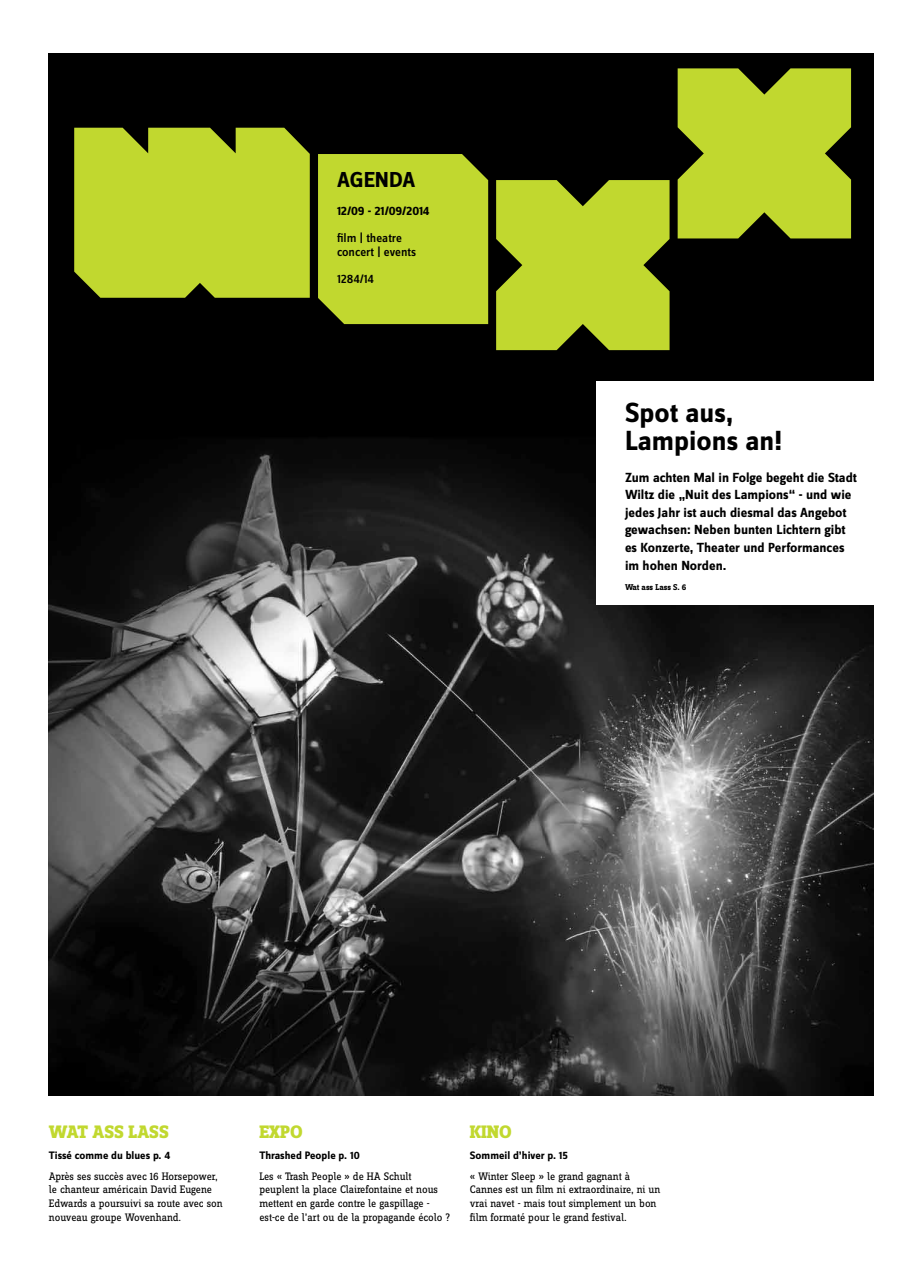
<style>
.page{position:relative;width:922px;height:1276px;background:#fff}
.page>*{position:absolute;margin:0;border:0;box-sizing:border-box;transform-origin:0 0}
.t1{font:700 28.75px/28.8px "Zine Sans Dis";color:#000}
.t2{font:700 22.5px "Zine Sans Dis";color:#000}
.t3{font:800 18.75px "Zine Slab Dis";color:#c1d82f}
.t4{font:700 13.75px/17.5px "Zine Sans Dis";color:#000}
.t5{font:500 12.75px/13.8px "Zine Sans Dis";color:#000}
.t6{font:700 12.75px "Zine Sans Dis";letter-spacing:-.01em;color:#000}
.t7{font:11.25px/13.8px "Zine Slab Dis";letter-spacing:-.01em;color:#000}
.t8{font:700 11.25px "Zine Sans Dis";color:#000}
.t9{font:700 8.75px "Zine Slab Dis";color:#000}
</style>
<div class="page">
<img style="left:49px;top:53px;width:823px;height:1042px">
<div style="left:596px;top:381px;width:282px;height:223px;background:#fff"></div>
<svg style="left:496px;top:180px;width:173px;height:170px;background:#afc32a"></svg>
<svg style="left:677px;top:68px;width:173px;height:170px;background:#aec32a"></svg>
<div style="left:318px;top:154px;width:170px;height:170px;background:#c1d82f"></div>
<div style="left:74px;top:128px;width:236px;height:170px;background:#c1d82f"></div>
<h2 class="t2" style="left:337px;top:168px;width:80px">AGENDA</h2>
<p class="t6" style="left:337px;top:204px;width:94px">12/09 - 21/09/2014</p>
<p class="t5" style="left:337px;top:232px;width:81px">film | theatre concert | events</p>
<p class="t5" style="left:337px;top:273px;width:38px">1284/14</p>
<h1 class="t1" style="left:625px;top:399px;width:159px">Spot aus,<br>Lampions an!</h1>
<p class="t4" style="left:625px;top:469px;width:233px">Zum achten Mal in Folge begeht die Stadt Wiltz die „Nuit des Lampions“ - und wie jedes Jahr ist auch diesmal das Angebot gewachsen: Neben bunten Lichtern gibt es Konzerte, Theater und Performances im hohen Norden.</p>
<p class="t9" style="left:625px;top:583px;width:63px">Wat ass Lass S. 6</p>
<h3 class="t3" style="left:49px;top:1121px;width:121px">WAT ASS LASS</h3>
<h3 class="t3" style="left:259px;top:1121px;width:45px">EXPO</h3>
<h3 class="t3" style="left:469px;top:1121px;width:43px">KINO</h3>
<p class="t8" style="left:49px;top:1149px;width:123px">Tissé comme du blues p. 4</p>
<p class="t7" style="left:49px;top:1169px;width:175px">Après ses succès avec 16 Horsepower, le chanteur américain David Eugene Edwards a poursuivi sa route avec son nouveau groupe Wovenhand.</p>
<p class="t8" style="left:469px;top:1149px;width:100px">Sommeil d’hiver p. 15</p>
<p class="t7" style="left:469px;top:1169px;width:192px">« Winter Sleep » le grand gagnant à Cannes est un film ni extraordinaire, ni un vrai navet - mais tout simplement un bon film formaté pour le grand festival.</p>
<p class="t8" style="left:259px;top:1149px;width:102px">Thrashed People p. 10</p>
<p class="t7" style="left:259px;top:1169px;width:192px">Les « Trash People » de HA Schult peuplent la place Clairefontaine et nous mettent en garde contre le gaspillage - est-ce de l’art ou de la propagande écolo ?</p>
</div>
